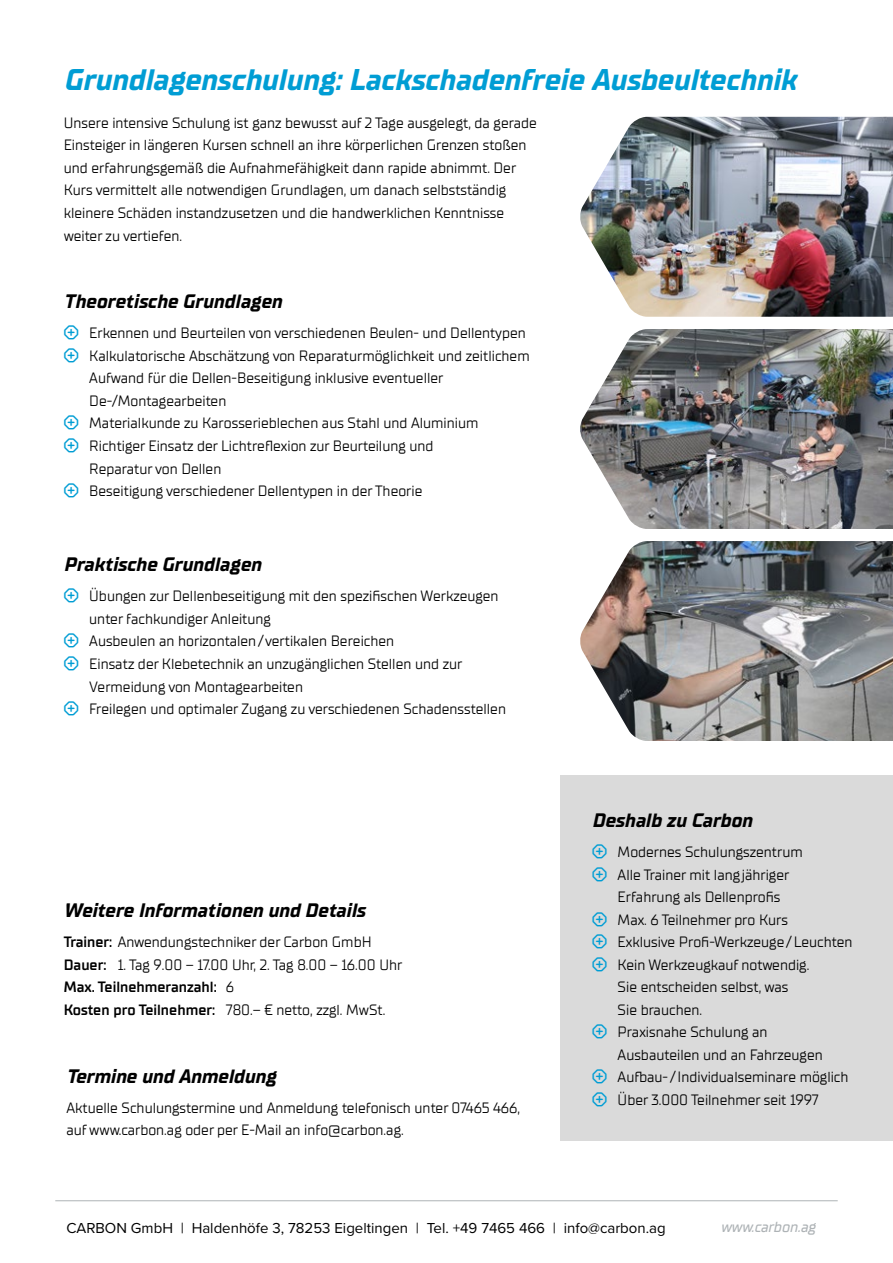
<style>
.page{position:relative;width:893px;height:1263px;background:#fff}
.page>*{position:absolute;margin:0;border:0;box-sizing:border-box;transform-origin:0 0}
.t1{font:italic 700 30px "TT Supermolot Neue";color:#009dd4}
.t2{font:italic 700 19.5px "TT Supermolot Neue";color:#000}
.t3{font:15px/22.5px "TT Supermolot Neue";color:#000}
.t4{font:15px "Proxima Nova";color:#000}
.t5{font:italic 500 15px "TT Supermolot Neue";color:#aeb3b6}
.s1{font-weight:600}
</style>
<div class="page">
<img style="left:580px;top:117px;width:313px;height:200px">
<img style="left:580px;top:329px;width:313px;height:200px">
<img style="left:580px;top:541px;width:313px;height:200px">
<div style="left:561px;top:775px;width:332px;height:366px;background:#dadada"></div>
<hr style="left:55px;top:1200px;width:783px;height:1px;background:#aeb3b6">
<h1 class="t1" style="left:64px;top:62px;width:734px">Grundlagenschulung: Lackschadenfreie Ausbeultechnik</h1>
<p class="t3" style="left:64px;top:112px;width:475px">Unsere intensive Schulung ist ganz bewusst auf 2 Tage ausgelegt, da gerade Einsteiger in längeren Kursen schnell an ihre körperlichen Grenzen stoßen und erfahrungsgemäß die Aufnahmefähigkeit dann rapide abnimmt. Der Kurs vermittelt alle notwendigen Grundlagen, um danach selbstständig kleinere Schäden instandzusetzen und die handwerklichen Kenntnisse weiter zu vertiefen.</p>
<h2 class="t2" style="left:64px;top:290px;width:220px">Theoretische Grundlagen</h2>
<p class="t3" style="left:89px;top:322px;width:442px">Erkennen und Beurteilen von verschiedenen Beulen- und Dellentypen Kalkulatorische Abschätzung von Reparaturmöglichkeit und zeitlichem Aufwand für die Dellen-Beseitigung inklusive eventueller De-/Montagearbeiten<br>Materialkunde zu Karosserieblechen aus Stahl und Aluminium Richtiger Einsatz der Lichtreflexion zur Beurteilung und<br>Reparatur von Dellen<br>Beseitigung verschiedener Dellentypen in der Theorie</p>
<h2 class="t2" style="left:64px;top:553px;width:199px">Praktische Grundlagen</h2>
<p class="t3" style="left:89px;top:585px;width:418px">Übungen zur Dellenbeseitigung mit den spezifischen Werkzeugen unter fachkundiger Anleitung<br>Ausbeulen an horizontalen/vertikalen Bereichen<br>Einsatz der Klebetechnik an unzugänglichen Stellen und zur Vermeidung von Montagearbeiten<br>Freilegen und optimaler Zugang zu verschiedenen Schadensstellen</p>
<h2 class="t2" style="left:64px;top:899px;width:303px">Weitere Informationen und Details</h2>
<p class="t3" style="left:64px;top:931px;width:340px"><span class="s1">Trainer:</span> Anwendungstechniker der Carbon GmbH <span class="s1">Dauer:</span> 1. Tag 9.00 – 17.00 Uhr, 2. Tag 8.00 – 16.00 Uhr <span class="s1">Max. Teilnehmeranzahl:</span> 6<br><span class="s1">Kosten pro Teilnehmer:</span> 780.– € netto, zzgl. MwSt.</p>
<h2 class="t2" style="left:66px;top:1064px;width:211px">Termine und Anmeldung</h2>
<p class="t3" style="left:66px;top:1096px;width:455px">Aktuelle Schulungstermine und Anmeldung telefonisch unter 07465 466, auf www.carbon.ag oder per E-Mail an info@carbon.ag.</p>
<h2 class="t2" style="left:592px;top:808px;width:162px">Deshalb zu Carbon</h2>
<p class="t3" style="left:618px;top:841px;width:236px">Modernes Schulungszentrum<br>Alle Trainer mit langjähriger<br>Erfahrung als Dellenprofis<br>Max. 6 Teilnehmer pro Kurs<br>Exklusive Profi-Werkzeuge/Leuchten<br>Kein Werkzeugkauf notwendig.<br>Sie entscheiden selbst, was<br>Sie brauchen.<br>Praxisnahe Schulung an<br>Ausbauteilen und an Fahrzeugen<br>Aufbau-/Individualseminare möglich<br>Über 3.000 Teilnehmer seit 1997</p>
<p class="t4" style="left:66px;top:1217px;width:601px">CARBON GmbH | Haldenhöfe 3, 78253 Eigeltingen | Tel. +49 7465 466 | info@carbon.ag</p>
<p class="t5" style="left:721px;top:1218px;width:96px">www.carbon.ag</p>
</div>
